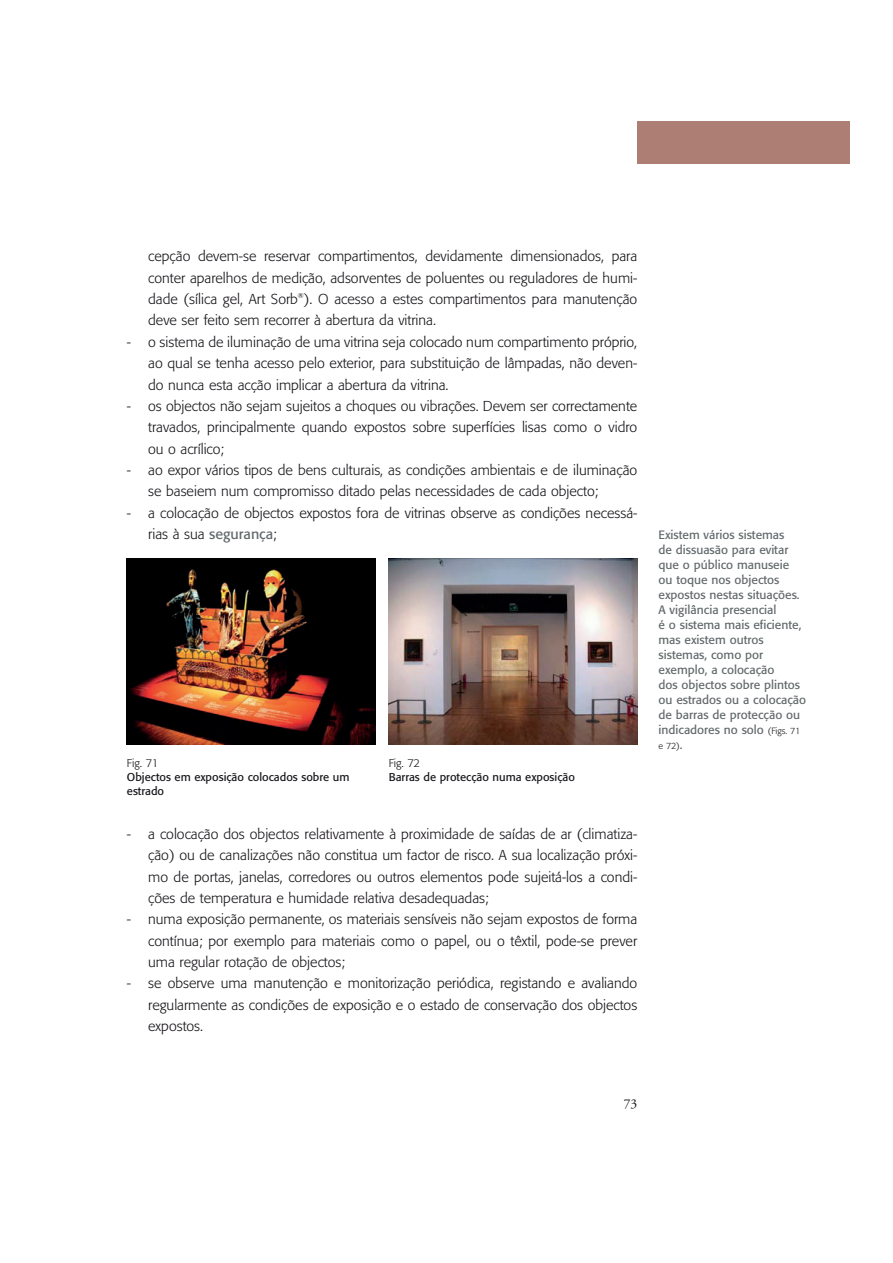
<style>
.page{position:relative;width:893px;height:1263px;background:#fff}
.page>*{position:absolute;margin:0;border:0;box-sizing:border-box;transform-origin:0 0}
.t1{font:300 14.25px/21.5px "Formata";color:#171419;text-align:justify}
.t2{font:13.5px "Adobe Garamond";color:#171419}
.t3{font:12px/15px "Formata";color:#62696b}
.t4{font:11.25px/14.1px "Formata";color:#171419}
.t5{font:300 11.25px "Formata";color:#171419}
.t6{font:300 9px "Formata";color:#171419}
.s1{font-weight:400;color:#62696b}
.s2{font-weight:300;font-size:9px;color:#171419}
.s3{font-weight:400;font-size:12px;color:#62696b}
</style>
<div class="page">
<div style="left:637px;top:122px;width:213px;height:42px;background:#ad7f74"></div>
<img style="left:127px;top:559px;width:248px;height:186px">
<img style="left:389px;top:559px;width:248px;height:186px">
<p class="t1" style="left:148px;top:246px;width:491px">cepção devem-se reservar compartimentos, devidamente dimensionados, para conter aparelhos de medição, adsorventes de poluentes ou reguladores de humi&shy;dade (sílica gel, Art Sorb<sup>®</sup>). O acesso a estes compartimentos para manutenção deve ser feito sem recorrer à abertura da vitrina.</p>
<p class="t1" style="left:148px;top:332px;width:490px;text-indent:-21px">- o sistema de iluminação de uma vitrina seja colocado num compartimento próprio, ao qual se tenha acesso pelo exterior, para substituição de lâmpadas, não deven&shy;do nunca esta acção implicar a abertura da vitrina.</p>
<p class="t1" style="left:148px;top:396px;width:491px;text-indent:-21px">- os objectos não sejam sujeitos a choques ou vibrações. Devem ser correctamente travados, principalmente quando expostos sobre superfícies lisas como o vidro ou o acrílico;</p>
<p class="t1" style="left:148px;top:460px;width:490px;text-indent:-21px">- ao expor vários tipos de bens culturais, as condições ambientais e de iluminação se baseiem num compromisso ditado pelas necessidades de cada objecto;</p>
<p class="t1" style="left:148px;top:503px;width:491px;text-indent:-21px">- a colocação de objectos expostos fora de vitrinas observe as condições necessá&shy;rias à sua <span class="s1">segurança</span>;</p>
<p class="t5" style="left:127px;top:758px;width:33px">Fig. 71</p>
<p class="t4" style="left:127px;top:771px;width:224px">Objectos em exposição colocados sobre um estrado</p>
<p class="t5" style="left:389px;top:758px;width:33px">Fig. 72</p>
<p class="t4" style="left:389px;top:771px;width:188px">Barras de protecção numa exposição</p>
<p class="t1" style="left:148px;top:824px;width:490px;text-indent:-21px">- a colocação dos objectos relativamente à proximidade de saídas de ar (climatiza&shy;ção) ou de canalizações não constitua um factor de risco. A sua localização próxi&shy;mo de portas, janelas, corredores ou outros elementos pode sujeitá-los a condi&shy;ções de temperatura e humidade relativa desadequadas;</p>
<p class="t1" style="left:148px;top:910px;width:490px;text-indent:-21px">- numa exposição permanente, os materiais sensíveis não sejam expostos de forma contínua; por exemplo para materiais como o papel, ou o têxtil, pode-se prever uma regular rotação de objectos;</p>
<p class="t1" style="left:148px;top:974px;width:491px;text-indent:-21px">- se observe uma manutenção e monitorização periódica, registando e avaliando regularmente as condições de exposição e o estado de conservação dos objectos expostos.</p>
<p class="t3" style="left:658px;top:528px;width:149px">Existem vários sistemas<br>de dissuasão para evitar que o público manuseie ou toque nos objectos expostos nestas situações.<br>A vigilância presencial<br>é o sistema mais eficiente, mas existem outros sistemas, como por exemplo, a colocação<br>dos objectos sobre plintos ou estrados ou a colocação de barras de protecção ou indicadores no solo <span class="s2">(Figs. 71</span></p>
<p class="t6" style="left:658px;top:742px;width:26px">e 72)<span class="s3">.</span></p>
<p class="t2" style="left:624px;top:1098px;width:15px">73</p>
</div>
